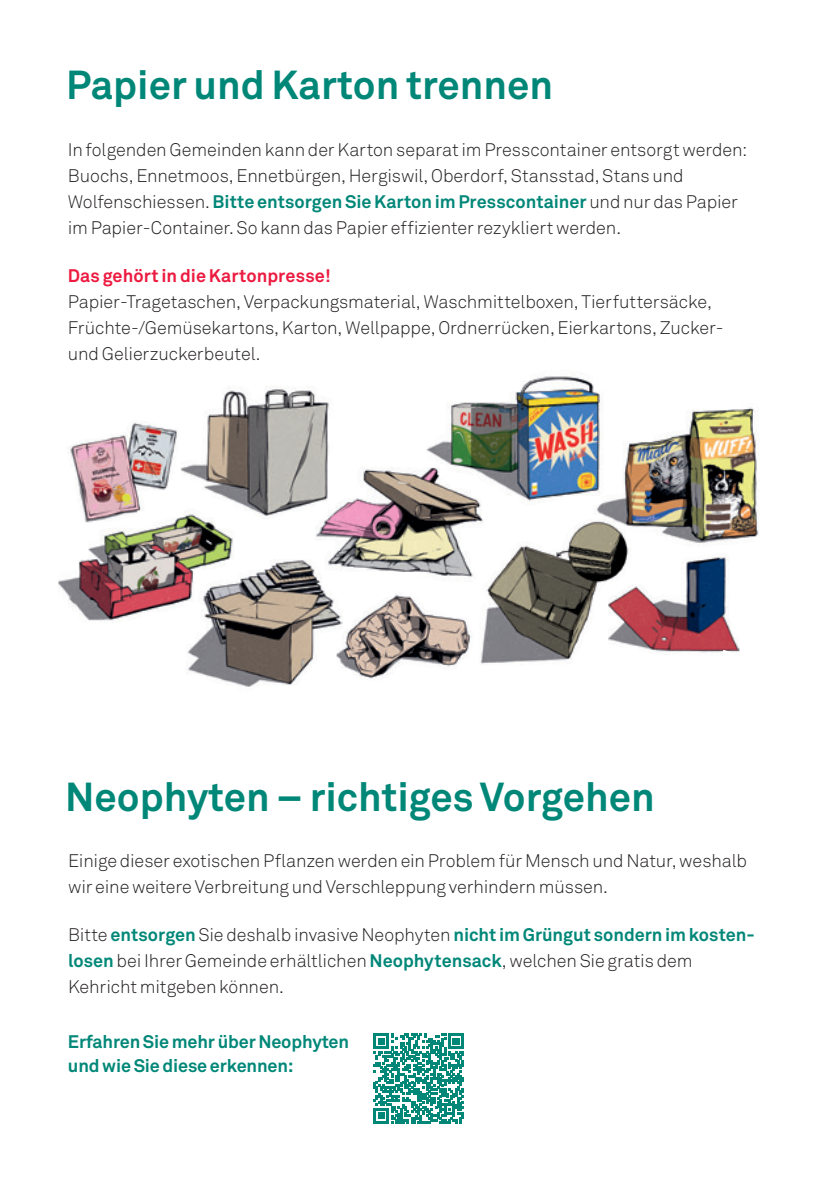
<style>
.page{position:relative;width:823px;height:1191px;background:#fff}
.page>*{position:absolute;margin:0;border:0;box-sizing:border-box;transform-origin:0 0}
.t1{font:700 40px "Akkurat Pro";color:#008778}
.t2{font:18px/26px "Akkurat Light Pro";letter-spacing:-.005em;color:#231f20}
.t3{font:700 18px/24px "Akkurat Pro";letter-spacing:-.005em;color:#008778}
.t4{font:700 18px "Akkurat Pro";letter-spacing:.005em;color:#ed1a40}
.s1{font-family:"Akkurat Light Pro";font-weight:400;color:#231f20}
.s2{font-family:"Akkurat Pro";font-weight:700;color:#008778}
</style>
<div class="page">
<img style="left:596px;top:407px;width:163px;height:137px">
<img style="left:342px;top:594px;width:129px;height:85px">
<img style="left:58px;top:520px;width:175px;height:101px">
<img style="left:66px;top:422px;width:116px;height:104px">
<img style="left:631px;top:555px;width:108px;height:100px">
<img style="left:426px;top:376px;width:178px;height:130px">
<img style="left:181px;top:387px;width:149px;height:133px">
<img style="left:186px;top:554px;width:156px;height:133px">
<img style="left:314px;top:462px;width:172px;height:120px">
<img style="left:479px;top:519px;width:152px;height:145px">
<svg style="left:373px;top:1033px;width:90px;height:90px"></svg>
<h1 class="t1" style="left:66px;top:60px;width:488px">Papier und Karton trennen</h1>
<p class="t2" style="left:68px;top:137px;width:680px">In folgenden Gemeinden kann der Karton separat im Presscontainer entsorgt werden:<br>Buochs, Ennetmoos, Ennetbürgen, Hergiswil, Oberdorf, Stansstad, Stans und</p>
<p class="t3" style="left:68px;top:190px;width:671px"><span class="s1">Wolfenschiessen.</span> Bitte entsorgen Sie Karton im Presscontainer <span class="s1">und nur das Papier</span></p>
<p class="t2" style="left:68px;top:215px;width:554px">im Papier-Container. So kann das Papier effizienter rezykliert werden.</p>
<p class="t4" style="left:68px;top:264px;width:264px">Das gehört in die Kartonpresse!</p>
<p class="t2" style="left:68px;top:289px;width:657px">Papier-Tragetaschen, Verpackungsmaterial, Waschmittelboxen, Tierfuttersäcke,<br>Früchte-/Gemüsekartons, Karton, Wellpappe, Ordnerrücken, Eierkartons, Zucker&shy;und Gelierzuckerbeutel.</p>
<h1 class="t1" style="left:65px;top:771px;width:590px">Neophyten – richtiges Vorgehen</h1>
<p class="t2" style="left:68px;top:848px;width:680px">Einige dieser exotischen Pflanzen werden ein Problem für Mensch und Natur, weshalb wir eine weitere Verbreitung und Verschleppung verhindern müssen.</p>
<p class="t3" style="left:68px;top:923px;width:687px"><span class="s1">Bitte</span> entsorgen <span class="s1">Sie deshalb invasive Neophyten</span> nicht im Grüngut sondern im kosten-</p>
<p class="t2" style="left:68px;top:948px;width:625px"><span class="s2">losen</span> bei Ihrer Gemeinde erhältlichen <span class="s2">Neophytensack</span>, welchen Sie gratis dem<br>Kehricht mitgeben können.</p>
<p class="t3" style="left:68px;top:1029px;width:282px">Erfahren Sie mehr über Neophyten und wie Sie diese erkennen:</p>
</div>
